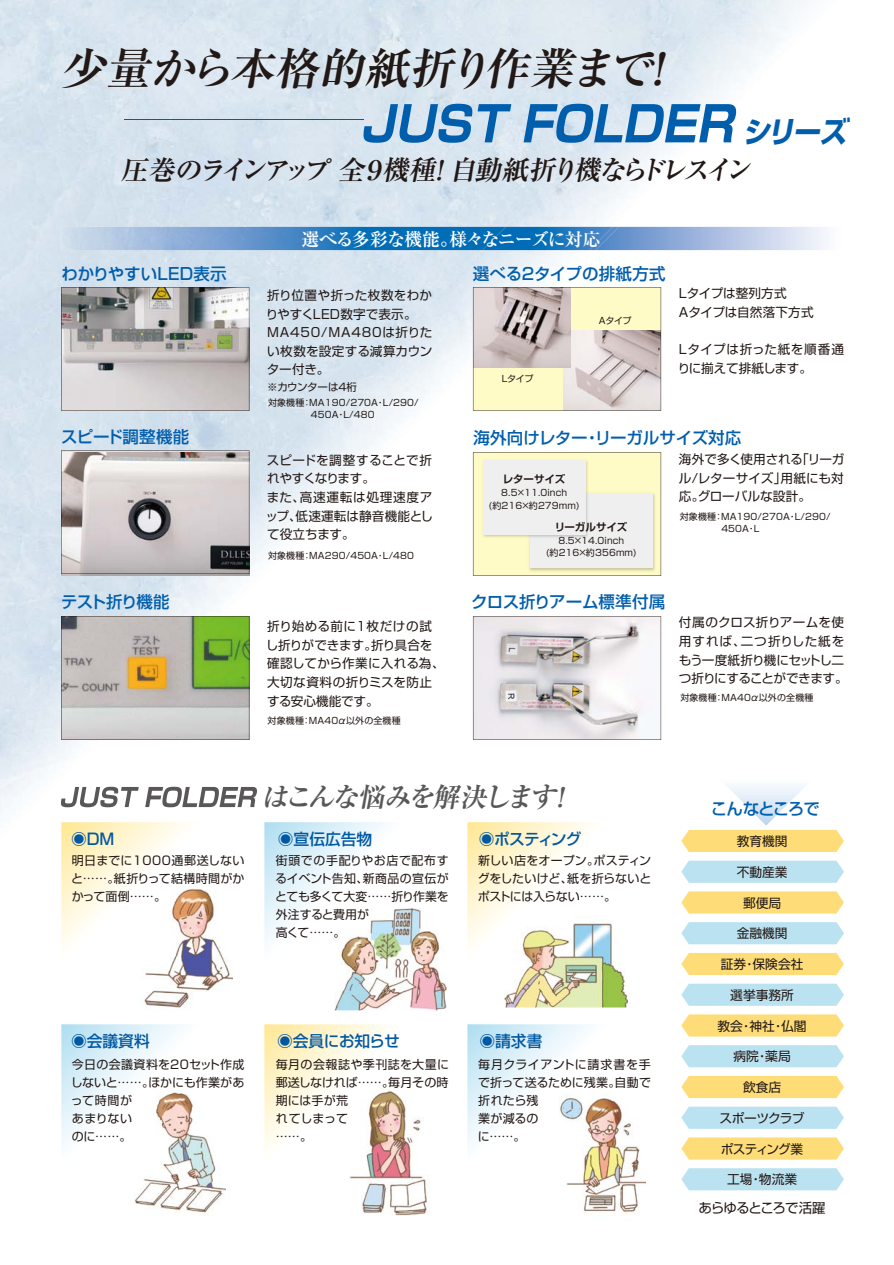
<style>
.page{position:relative;width:894px;height:1265px;background:#fff}
.page>*{position:absolute;margin:0;border:0;box-sizing:border-box;transform-origin:0 0}
.t1{font:italic 700 44.25px "Ryumin Pro";color:#221815}
.t2{font:italic 700 29.85px "Shin Go Pro";color:#005ead;scale:.91 1}
.t3{font:italic 700 27px "Ryumin Pro";color:#221815}
.t4{font:italic 700 27px "Ryumin Pro";color:#595757}
.t5{font:700 18px "Ryumin Pro";letter-spacing:-.055em;color:#fff}
.t6{font:500 16.5px "Shin Go Pro";letter-spacing:-.015em;color:#005ead}
.t7{font:500 16.5px "Shin Go Pro";letter-spacing:.01em;color:#005ead}
.t8{font:500 16.5px "Shin Go Pro";letter-spacing:-.07em;color:#005ead}
.t9{font:500 16.5px "Shin Go Pro";letter-spacing:-.06em;color:#005ead}
.t10{font:500 15.75px "Shin Go Pro";color:#0058a2}
.t11{font:500 15.75px "Shin Go Pro";letter-spacing:-.03em;color:#0058a2}
.t12{font:13.5px "Shin Go Pro";letter-spacing:-.055em;color:#221815}
.t13{font:12.75px "Shin Go Pro";color:#221815}
.t14{font:12.75px "Shin Go Pro";letter-spacing:-.055em;color:#221815}
.t15{font:12.75px "Shin Go Pro";letter-spacing:-.065em;color:#221815}
.t16{font:12.6px/18.6px "Shin Go Pro";letter-spacing:.005em;color:#221815}
.t17{font:12px/18px "Shin Go Pro";letter-spacing:.01em;color:#221815}
.t18{font:700 10.5px "Shin Go Pro De";letter-spacing:-.015em;color:#221815}
.t19{font:10.5px "Shin Go Pro";letter-spacing:-.015em;color:#221815}
.t20{font:9px/12px "Shin Go Pro";letter-spacing:.015em;color:#221815;text-align:center}
</style>
<div class="page">
<img style="left:0;top:0;width:735px;height:740px">
<img style="left:691px;top:149px;width:44px;height:38px">
<img style="left:637px;top:204px;width:19px;height:23px">
<img style="left:583px;top:258px;width:12px;height:29px">
<img style="left:421px;top:419px;width:26px;height:33px">
<img style="left:367px;top:474px;width:28px;height:30px">
<img style="left:313px;top:527px;width:30px;height:29px">
<img style="left:259px;top:581px;width:32px;height:27px">
<img style="left:690px;top:0;width:108px;height:95px">
<img style="left:636px;top:42px;width:55px;height:162px">
<img style="left:582px;top:96px;width:55px;height:162px">
<img style="left:690px;top:95px;width:45px;height:54px">
<img style="left:528px;top:150px;width:55px;height:137px">
<img style="left:474px;top:204px;width:55px;height:83px">
<img style="left:420px;top:258px;width:55px;height:161px">
<img style="left:366px;top:312px;width:55px;height:162px">
<img style="left:312px;top:366px;width:55px;height:161px">
<img style="left:258px;top:420px;width:55px;height:161px">
<img style="left:205px;top:474px;width:54px;height:161px">
<img style="left:150px;top:575px;width:55px;height:41px">
<div style="left:96px;top:582px;width:55px;height:34px;background:#d5e3ee"></div>
<img style="left:42px;top:635px;width:36px;height:137px">
<img style="left:0;top:690px;width:43px;height:124px">
<svg style="left:681px;top:891px;width:163px;height:22px"></svg>
<div style="left:681px;top:953px;width:163px;height:22px;background:#fedd78"></div>
<svg style="left:681px;top:1014px;width:163px;height:22px"></svg>
<div style="left:681px;top:1076px;width:163px;height:22px;background:#fedd78"></div>
<svg style="left:681px;top:1137px;width:163px;height:22px"></svg>
<svg style="left:681px;top:860px;width:163px;height:23px"></svg>
<svg style="left:681px;top:922px;width:163px;height:22px"></svg>
<svg style="left:681px;top:983px;width:163px;height:23px"></svg>
<svg style="left:681px;top:1045px;width:163px;height:22px"></svg>
<svg style="left:681px;top:1106px;width:163px;height:23px"></svg>
<svg style="left:681px;top:1168px;width:163px;height:22px"></svg>
<img style="left:619px;top:227px;width:208px;height:23px">
<img style="left:61px;top:227px;width:421px;height:23px">
<img style="left:613px;top:227px;width:6px;height:23px">
<img style="left:482px;top:227px;width:131px;height:23px">
<svg style="left:61px;top:822px;width:126px;height:126px"></svg>
<svg style="left:264px;top:822px;width:122px;height:122px"></svg>
<svg style="left:681px;top:786px;width:163px;height:66px"></svg>
<svg style="left:467px;top:822px;width:126px;height:126px"></svg>
<svg style="left:61px;top:1024px;width:122px;height:122px"></svg>
<svg style="left:264px;top:1024px;width:127px;height:127px"></svg>
<svg style="left:467px;top:1024px;width:138px;height:122px"></svg>
<img style="left:134px;top:1089px;width:91px;height:124px">
<img style="left:350px;top:1088px;width:77px;height:128px">
<img style="left:559px;top:1094px;width:87px;height:119px">
<img style="left:136px;top:888px;width:96px;height:120px">
<svg style="left:61px;top:787px;width:78px;height:20px"></svg>
<svg style="left:145px;top:787px;width:112px;height:20px"></svg>
<svg style="left:362px;top:104px;width:149px;height:39px"></svg>
<svg style="left:523px;top:104px;width:214px;height:39px"></svg>
<img style="left:334px;top:907px;width:112px;height:103px">
<img style="left:504px;top:915px;width:124px;height:92px">
<hr style="left:125px;top:119px;width:239px;height:1px;background:#005ead">
<svg style="left:473px;top:452px;width:188px;height:124px"></svg>
<img style="left:527px;top:491px;width:130px;height:82px">
<div style="left:529px;top:493px;width:123px;height:75px;background:#efefef"></div>
<img style="left:480px;top:457px;width:110px;height:82px">
<img style="left:529px;top:493px;width:61px;height:46px">
<div style="left:483px;top:460px;width:102px;height:74px;background:#efefef"></div>
<svg style="left:473px;top:616px;width:188px;height:124px"></svg>
<svg style="left:61px;top:616px;width:188px;height:124px"></svg>
<svg style="left:61px;top:450px;width:188px;height:124px"></svg>
<svg style="left:61px;top:287px;width:188px;height:124px"></svg>
<svg style="left:473px;top:287px;width:188px;height:124px"></svg>
<h1 class="t1" style="left:60px;top:34px;width:632px">少量から本格的紙折り作業まで！</h1>
<h2 class="t2" style="left:742px;top:108px;width:124px">シリーズ</h2>
<h3 class="t3" style="left:121px;top:149px;width:639px">圧巻のラインアップ 全９機種！自動紙折り機ならドレスイン</h3>
<h3 class="t7" style="left:61px;top:260px;width:167px">わかりやすいLED表示</h3>
<h3 class="t5" style="left:301px;top:225px;width:301px">選べる多彩な機能。様々なニーズに対応</h3>
<p class="t16" style="left:266px;top:284px;width:168px">折り位置や折った枚数をわかりやすくLED数字で表示。<br>MA450/MA480は折りたい枚数を設定する減算カウンター付き。</p>
<p class="t19" style="left:267px;top:378px;width:91px">※カウンターは4桁</p>
<p class="t20" style="left:268px;top:395px;width:152px">対象機種：MA190/270A・L/290/<br>450A・L/480</p>
<h3 class="t6" style="left:473px;top:260px;width:194px">選べる２タイプの排紙方式</h3>
<p class="t20" style="left:502px;top:371px;width:33px">Lタイプ</p>
<p class="t20" style="left:599px;top:313px;width:34px">Aタイプ</p>
<p class="t16" style="left:679px;top:283px;width:136px">Lタイプは整列方式<br>Aタイプは自然落下方式</p>
<p class="t16" style="left:678px;top:338px;width:168px">Lタイプは折った紙を順番通りに揃えて排紙します。</p>
<h3 class="t6" style="left:61px;top:423px;width:130px">スピード調整機能</h3>
<h3 class="t6" style="left:473px;top:424px;width:269px">海外向けレター・リーガルサイズ対応</h3>
<p class="t16" style="left:265px;top:449px;width:169px">スピードを調整することで折れやすくなります。<br>また、高速運転は処理速度アップ、低速運転は静音機能として役立ちます。</p>
<p class="t20" style="left:268px;top:548px;width:148px">対象機種：MA290/450A・L/480</p>
<p class="t18" style="left:503px;top:471px;width:64px">レターサイズ</p>
<p class="t20" style="left:489px;top:484px;width:92px;line-height:13.5px">8.5×11.0inch<br>(約216×約279mm)</p>
<p class="t18" style="left:555px;top:519px;width:74px">リーガルサイズ</p>
<p class="t20" style="left:546px;top:533px;width:92px">8.5×14.0inch<br>(約216×約356mm)</p>
<h3 class="t9" style="left:61px;top:588px;width:110px">テスト折り機能</h3>
<h3 class="t6" style="left:471px;top:588px;width:195px">クロス折りアーム標準付属</h3>
<p class="t16" style="left:266px;top:615px;width:180px">折り始める前に１枚だけの試し折りができます。折り具合を確認してから作業に入れる為、大切な資料の折りミスを防止する安心機能です。</p>
<p class="t20" style="left:268px;top:714px;width:135px">対象機種：MA40α以外の全機種</p>
<p class="t16" style="left:679px;top:448px;width:167px;text-align:justify">海外で多く使用される「リーガル/レターサイズ」用紙にも対応。グローバルな設計。</p>
<p class="t20" style="left:721px;top:509px;width:111px;text-align:left;text-indent:-41px">対象機種：MA190/270A・L/290/<br>450A・L</p>
<p class="t16" style="left:678px;top:612px;width:171px">付属のクロス折りアームを使用すれば、二つ折りした紙をもう一度紙折り機にセットし二つ折りにすることができます。</p>
<p class="t20" style="left:680px;top:691px;width:135px">対象機種：MA40α以外の全機種</p>
<h3 class="t4" style="left:261px;top:775px;width:321px">はこんな悩みを解決します！</h3>
<p class="t10" style="left:71px;top:826px;width:45px">◉DM</p>
<p class="t10" style="left:278px;top:826px;width:96px">◉宣伝広告物</p>
<p class="t10" style="left:479px;top:826px;width:104px">◉ポスティング</p>
<p class="t17" style="left:71px;top:850px;width:175px;text-align:justify">明日までに1000通郵送しないと……。紙折りって結構時間がかかって面倒……。</p>
<p class="t17" style="left:478px;top:850px;width:175px;text-align:justify">新しい店をオープン。ポスティングをしたいけど、紙を折らないとポストには入らない……。</p>
<p class="t17" style="left:275px;top:850px;width:175px">街頭での手配りやお店で配布するイベント告知、新商品の宣伝がとても多くて大変……折り作業を外注すると費用が<br>高くて……。</p>
<p class="t10" style="left:71px;top:1028px;width:80px">◉会議資料</p>
<p class="t11" style="left:277px;top:1028px;width:124px">◉会員にお知らせ</p>
<p class="t10" style="left:479px;top:1028px;width:64px">◉請求書</p>
<p class="t17" style="left:71px;top:1054px;width:175px">今日の会議資料を20セット作成しないと……。ほかにも作業があって時間が<br>あまりない<br>のに……。</p>
<p class="t17" style="left:276px;top:1054px;width:175px">毎月の会報誌や季刊誌を大量に郵送しなければ……。毎月その時期には手が荒<br>れてしまって<br>……。</p>
<p class="t17" style="left:478px;top:1054px;width:175px">毎月クライアントに請求書を手で折って送るために残業。自動で折れたら残<br>業が減るの<br>に……。</p>
<h3 class="t8" style="left:711px;top:795px;width:110px">こんなところで</h3>
<p class="t13" style="left:736px;top:830px;width:52px">教育機関</p>
<p class="t13" style="left:736px;top:861px;width:52px">不動産業</p>
<p class="t13" style="left:743px;top:892px;width:40px">郵便局</p>
<p class="t13" style="left:736px;top:923px;width:52px">金融機関</p>
<p class="t13" style="left:721px;top:954px;width:84px">証券・保険会社</p>
<p class="t13" style="left:730px;top:984px;width:65px">選挙事務所</p>
<p class="t13" style="left:717px;top:1015px;width:91px">教会・神社・仏閣</p>
<p class="t13" style="left:733px;top:1046px;width:59px">病院・薬局</p>
<p class="t13" style="left:743px;top:1077px;width:40px">飲食店</p>
<p class="t14" style="left:719px;top:1107px;width:86px">スポーツクラブ</p>
<p class="t15" style="left:720px;top:1138px;width:84px">ポスティング業</p>
<p class="t13" style="left:727px;top:1169px;width:71px">工場・物流業</p>
<p class="t12" style="left:698px;top:1197px;width:129px">あらゆるところで活躍</p>
</div>
